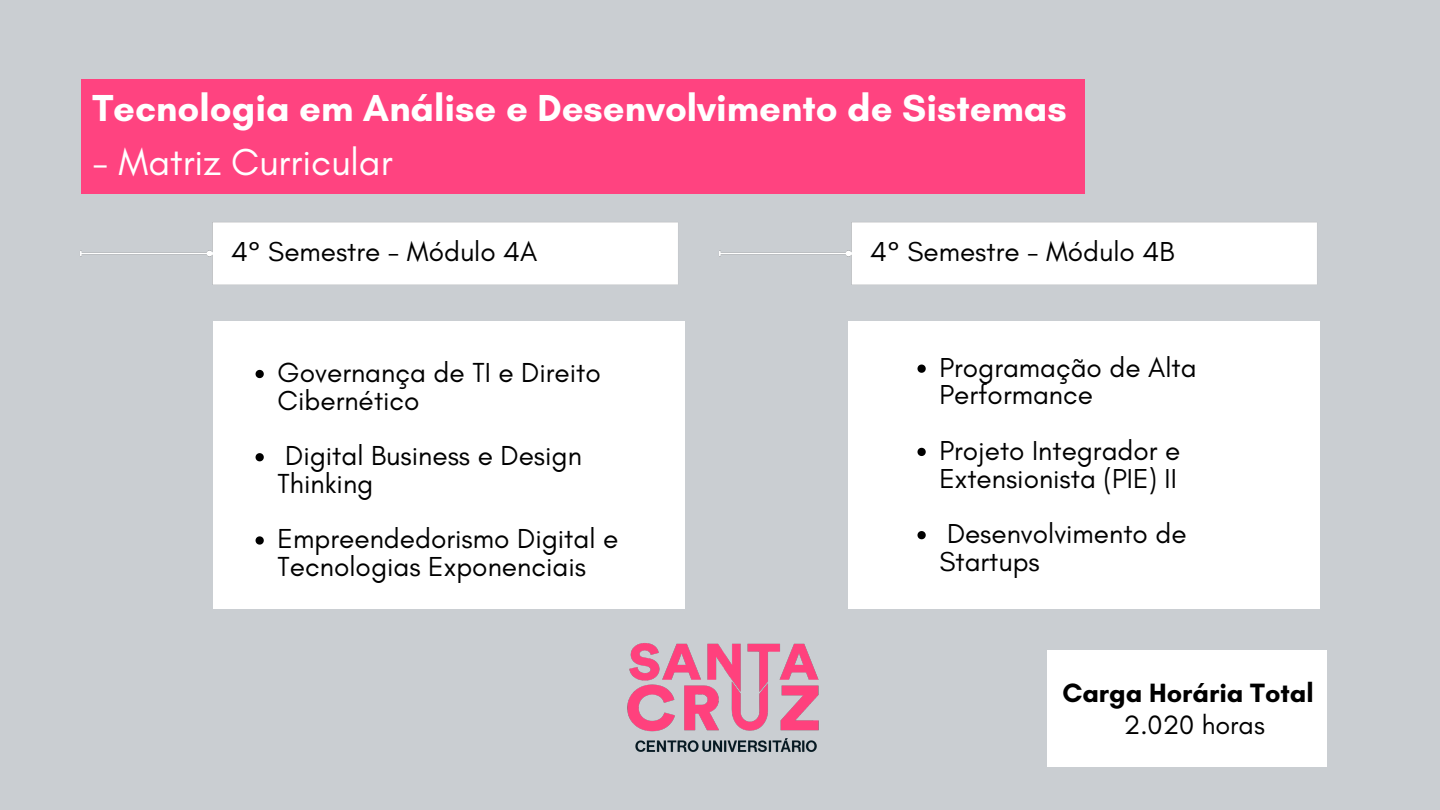
<style>
.page{position:relative;width:1440px;height:810px;background:#caced2}
.page>*{position:absolute;margin:0;border:0;box-sizing:border-box;transform-origin:0 0}
.t1{font:700 38.3px "Glacial Indifference";color:#fff}
.t2{font:38.3px "Glacial Indifference";color:#fff}
.t3{font:28px/27.8px "Glacial Indifference";color:#000}
.t4{font:27.9px/27.8px "Glacial Indifference";color:#000}
.t5{font:700 27px "Glacial Indifference";color:#000}
.t6{font:27px "Glacial Indifference";color:#000}
</style>
<div class="page">
<img style="left:80px;top:222px;width:598px;height:63px">
<img style="left:627px;top:643px;width:192px;height:109px">
<div style="left:81px;top:80px;width:1003px;height:114px;background:#ff4380"></div>
<img style="left:719px;top:222px;width:598px;height:63px">
<div style="left:849px;top:321px;width:471px;height:288px;background:#fff"></div>
<svg style="left:917px;top:365px;width:9px;height:8px"></svg>
<svg style="left:917px;top:448px;width:9px;height:8px"></svg>
<svg style="left:917px;top:531px;width:9px;height:8px"></svg>
<div style="left:1047px;top:651px;width:279px;height:115px;background:#fff"></div>
<div style="left:214px;top:321px;width:471px;height:288px;background:#fff"></div>
<svg style="left:256px;top:370px;width:8px;height:8px"></svg>
<svg style="left:256px;top:453px;width:8px;height:8px"></svg>
<svg style="left:256px;top:536px;width:8px;height:9px"></svg>
<p class="t1" style="left:92px;top:85px;width:976px">Tecnologia em Análise e Desenvolvimento de Sistemas</p>
<p class="t2" style="left:92px;top:139px;width:302px">- Matriz Curricular</p>
<p class="t4" style="left:231px;top:238px;width:308px">4° Semestre - Módulo 4A</p>
<p class="t4" style="left:870px;top:238px;width:306px">4° Semestre - Módulo 4B</p>
<p class="t3" style="left:278px;top:358px;width:325px">Governança de TI e Direito<br>Cibernético</p>
<h2 class="t3" style="left:278px;top:441px;width:306px">Digital Business e Design<br>Thinking</h2>
<p class="t3" style="left:278px;top:525px;width:342px">Empreendedorismo Digital e<br>Tecnologias Exponenciais</p>
<p class="t4" style="left:939px;top:353px;width:259px">Programação de Alta<br>Performance</p>
<p class="t4" style="left:939px;top:436px;width:242px">Projeto Integrador e<br>Extensionista (PIE) II</p>
<p class="t4" style="left:939px;top:519px;width:249px">Desenvolvimento de<br>Startups</p>
<p class="t5" style="left:1062px;top:676px;width:253px">Carga Horária Total</p>
<p class="t6" style="left:1124px;top:708px;width:143px">2.020 horas</p>
</div>
